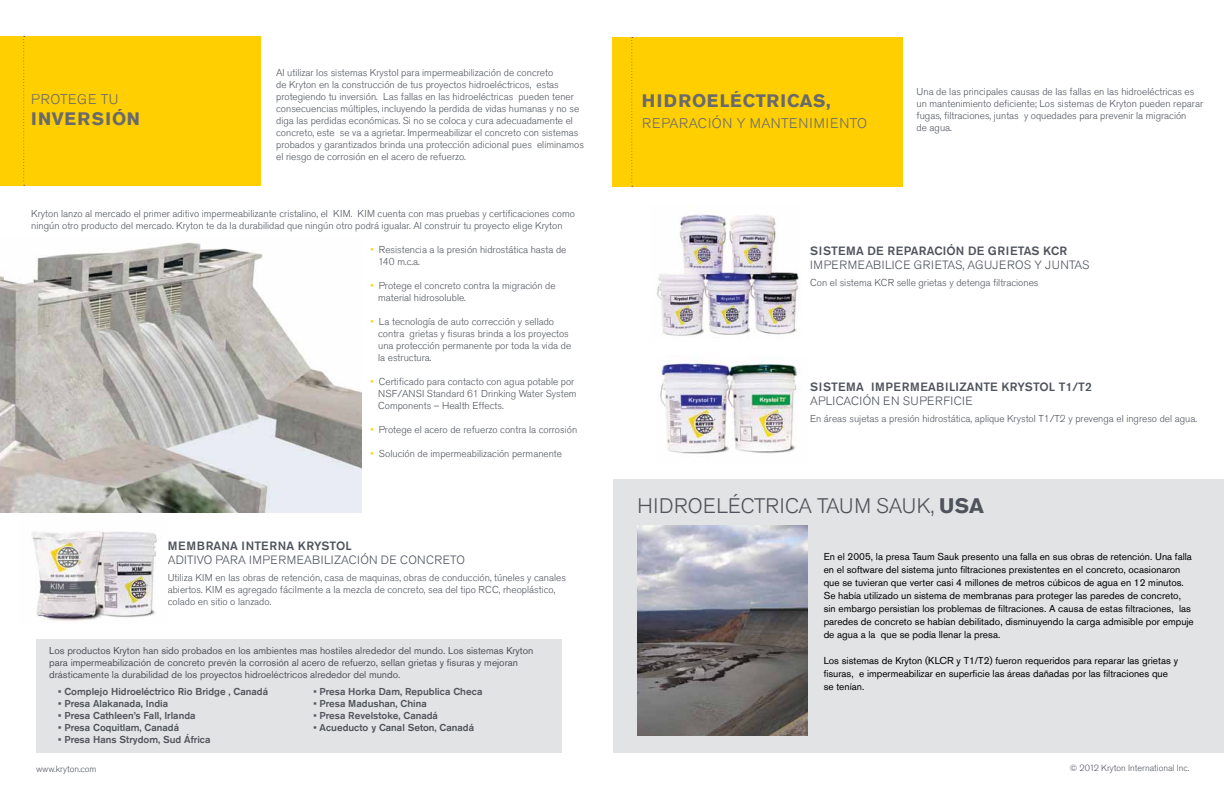
<style>
.page{position:relative;width:1224px;height:792px;background:#fff}
.page>*{position:absolute;margin:0;border:0;box-sizing:border-box;transform-origin:0 0}
.t1{font:300 21px "Akzidenz Grotesk Std";letter-spacing:.015em;color:#4f545c}
.t2{font:700 21px "Akzidenz Grotesk Std";color:#4f545c}
.t3{font:700 18px "Akzidenz Grotesk Std";letter-spacing:.055em;color:#696a6d}
.t4{font:700 18px "Akzidenz Grotesk Std";letter-spacing:.075em;color:#696a6d}
.t5{font:300 14px "Akzidenz Grotesk Std";letter-spacing:.06em;color:#696a6d}
.t6{font:500 12px "Akzidenz Grotesk Std";letter-spacing:.015em;color:#4f545c}
.t7{font:300 12px "Akzidenz Grotesk Std";letter-spacing:.03em;color:#4f545c}
.t8{font:300 12px "Akzidenz Grotesk Std";letter-spacing:.05em;color:#4f545c}
.t9{font:300 10px/12px "Akzidenz Grotesk Std";color:#4f545c}
.t10{font:10px/13px "Akzidenz Grotesk Std";color:#000}
.t11{font:10px/12px "Akzidenz Grotesk Std";color:#4f545c}
.t12{font:500 10px "Akzidenz Grotesk Std";color:#4f545c}
.t13{font:300 9px "Akzidenz Grotesk Std";color:#4f545c}
.s1{color:#ffcf01}
.s2{font-weight:300}
</style>
<div class="page">
<img style="left:0;top:242px;width:361px;height:270px">
<div style="left:613px;top:479px;width:611px;height:274px;background:#e2e3e4"></div>
<div style="left:0;top:36px;width:261px;height:150px;background:#ffcf01"></div>
<svg style="left:23px;top:36px;width:2px;height:150px"></svg>
<img style="left:638px;top:525px;width:169px;height:210px">
<img style="left:32px;top:531px;width:125px;height:90px">
<img style="left:660px;top:363px;width:137px;height:91px">
<img style="left:657px;top:212px;width:143px;height:124px">
<div style="left:612px;top:37px;width:291px;height:150px;background:#ffcf01"></div>
<svg style="left:631px;top:37px;width:2px;height:150px"></svg>
<div style="left:36px;top:639px;width:526px;height:114px;background:#e2e3e4"></div>
<h3 class="t5" style="left:31px;top:91px;width:79px">Protege tu</h3>
<h2 class="t4" style="left:31px;top:108px;width:110px">INVERSIÓN</h2>
<p class="t9" style="left:276px;top:67px;width:309px">Al utilizar los sistemas Krystol para impermeabilización de concreto<br>de Kryton en la construcción de tus proyectos hidroeléctricos, estas protegiendo tu inversión. Las fallas en las hidroeléctricas pueden tener consecuencias múltiples, incluyendo la perdida de vidas humanas y no se diga las perdidas económicas. Si no se coloca y cura adecuadamente el concreto, este se va a agrietar. Impermeabilizar el concreto con sistemas probados y garantizados brinda una protección adicional pues eliminamos el riesgo de corrosión en el acero de refuerzo.</p>
<p class="t9" style="left:31px;top:208px;width:545px">Kryton lanzo al mercado el primer aditivo impermeabilizante cristalino, el KIM. KIM cuenta con mas pruebas y certificaciones como ningún otro producto del mercado. Kryton te da la durabilidad que ningún otro podrá igualar. Al construir tu proyecto elige Kryton</p>
<p class="t9" style="left:378px;top:244px;width:190px;text-indent:-8px"><span class="s1">•</span> Resistencia a la presión hidrostática hasta de<br>140 m.c.a.</p>
<p class="t9" style="left:378px;top:280px;width:179px;text-indent:-8px"><span class="s1">•</span> Protege el concreto contra la migración de material hidrosoluble.</p>
<p class="t9" style="left:378px;top:316px;width:195px;text-indent:-8px"><span class="s1">•</span> La tecnología de auto corrección y sellado contra grietas y fisuras brinda a los proyectos una protección permanente por toda la vida de la estructura.</p>
<p class="t9" style="left:378px;top:376px;width:200px;text-indent:-8px"><span class="s1">•</span> Certificado para contacto con agua potable por<br>N SF/AN SI Standard 61 Drinking Water System<br>Components – Health Effects.</p>
<p class="t9" style="left:370px;top:424px;width:208px"><span class="s1">•</span> Protege el acero de refuerzo contra la corrosión</p>
<p class="t9" style="left:370px;top:448px;width:193px"><span class="s1">•</span> Solución de impermeabilización permanente</p>
<p class="t6" style="left:168px;top:539px;width:185px">Mem brana Interna Krystol</p>
<p class="t7" style="left:168px;top:553px;width:57px">Aditivo para</p>
<p class="t7" style="left:249px;top:553px;width:13px">Impermea</p>
<p class="t7" style="left:312px;top:553px;width:123px">bilización de Concret</p>
<p class="t7" style="left:456px;top:553px;width:10px">o</p>
<p class="t9" style="left:168px;top:571px;width:400px">Utiliza KIM en las obras de retención, casa de maquinas, obras de conducción, túneles y canales abiertos. KIM es agregado fácilmente a la mezcla de concreto, sea del tipo RCC, rheoplástico, colado en sitio o lanzado.</p>
<p class="t11" style="left:49px;top:645px;width:486px">Los productos Kryton han sido probados en los ambientes mas hostiles alrededor del mundo. Los sistemas Kryton para impermeabilización de concreto prevén la corrosión al acero de refuerzo, sellan grietas y fisuras y mejoran drásticamente la durabilidad de los proyectos hidroeléctricos alrededor del mundo.</p>
<p class="t12" style="left:58px;top:685px;width:211px">• Complejo Hidroeléctrico Rio Bridge , Canadá</p>
<p class="t12" style="left:58px;top:697px;width:111px">• Presa Alakanada, India</p>
<p class="t12" style="left:58px;top:709px;width:139px">• Presa Cathleen’s Fall, Irlanda</p>
<p class="t12" style="left:58px;top:721px;width:122px">• Presa Coquitlam, Canadá</p>
<p class="t12" style="left:58px;top:733px;width:154px">• Presa Hans Strydom, Sud África</p>
<p class="t12" style="left:313px;top:685px;width:171px">• Presa Horka Dam, Republica Checa</p>
<p class="t12" style="left:313px;top:697px;width:115px">• Presa Madushan, China</p>
<p class="t12" style="left:313px;top:709px;width:126px">• Presa Revelstoke, Canadá</p>
<p class="t12" style="left:313px;top:721px;width:162px">• Acueducto y Canal Seton, Canadá</p>
<h2 class="t3" style="left:642px;top:90px;width:190px">HI DROELÉCTRICAS,</h2>
<h3 class="t5" style="left:642px;top:115px;width:20px">Reparaci</h3>
<h3 class="t5" style="left:712px;top:115px;width:106px">ón y Mante nimie</h3>
<h3 class="t5" style="left:840px;top:115px;width:29px">nto</h3>
<p class="t9" style="left:917px;top:85px;width:288px">Una de las principales causas de las fallas en las hidroeléctricas es un mantenimiento deficiente; Los sistemas de Kryton pueden reparar fugas, filtraciones, juntas y oquedades para prevenir la migración<br>de agua.</p>
<p class="t6" style="left:810px;top:244px;width:257px">Si stema de Reparaci ón de Gri etas KCR</p>
<p class="t7" style="left:810px;top:258px;width:13px">Impermea</p>
<p class="t7" style="left:873px;top:258px;width:16px">bilice</p>
<p class="t7" style="left:914px;top:258px;width:17px">grietas</p>
<p class="t8" style="left:962px;top:258px;width:115px">, agujeros y ju ntas</p>
<p class="t9" style="left:810px;top:276px;width:230px">Con el sistema KCR selle grietas y detenga filtraciones</p>
<p class="t6" style="left:810px;top:380px;width:283px">Si stema Im perm eabi lizante Krystol T1/T2</p>
<p class="t7" style="left:810px;top:394px;width:15px">Aplicaci</p>
<p class="t7" style="left:863px;top:394px;width:49px">ón en super</p>
<p class="t7" style="left:944px;top:394px;width:14px">ficie</p>
<p class="t9" style="left:810px;top:412px;width:388px">En áreas sujetas a presión hidrostática, aplique Krystol T1/T2 y prevenga el ingreso del agua.</p>
<h1 class="t1" style="left:638px;top:494px;width:116px">Hi droeléctrica</h1>
<h1 class="t1" style="left:817px;top:494px;width:25px">Taum</h1>
<h1 class="t1" style="left:876px;top:494px;width:28px">Sauk</h1>
<h1 class="t2" style="left:931px;top:494px;width:40px"><span class="s2">,</span> USA</h1>
<p class="t10" style="left:824px;top:550px;width:372px">En el 2005, la presa Taum Sauk presento una falla en sus obras de retención. Una falla en el software del sistema junto filtraciones prexistentes en el concreto, ocasionaron que se tuvieran que verter casi 4 millones de metros cúbicos de agua en 12 minutos.<br>Se había utilizado un sistema de membranas para proteger las paredes de concreto, sin embargo persistían los problemas de filtraciones. A causa de estas filtraciones, las paredes de concreto se habían debilitado, disminuyendo la carga admisible por empuje de agua a la que se podía llenar la presa.</p>
<p class="t10" style="left:824px;top:654px;width:356px">Los sistemas de Kryton (KLCR y T1/T2) fueron requeridos para reparar las grietas y fisuras, e impermeabilizar en superficie las áreas dañadas por las filtraciones que se tenían.</p>
<p class="t13" style="left:36px;top:763px;width:62px">www.kryton.com</p>
<p class="t13" style="left:1070px;top:762px;width:121px">© 2012 Kryton International Inc.</p>
</div>
